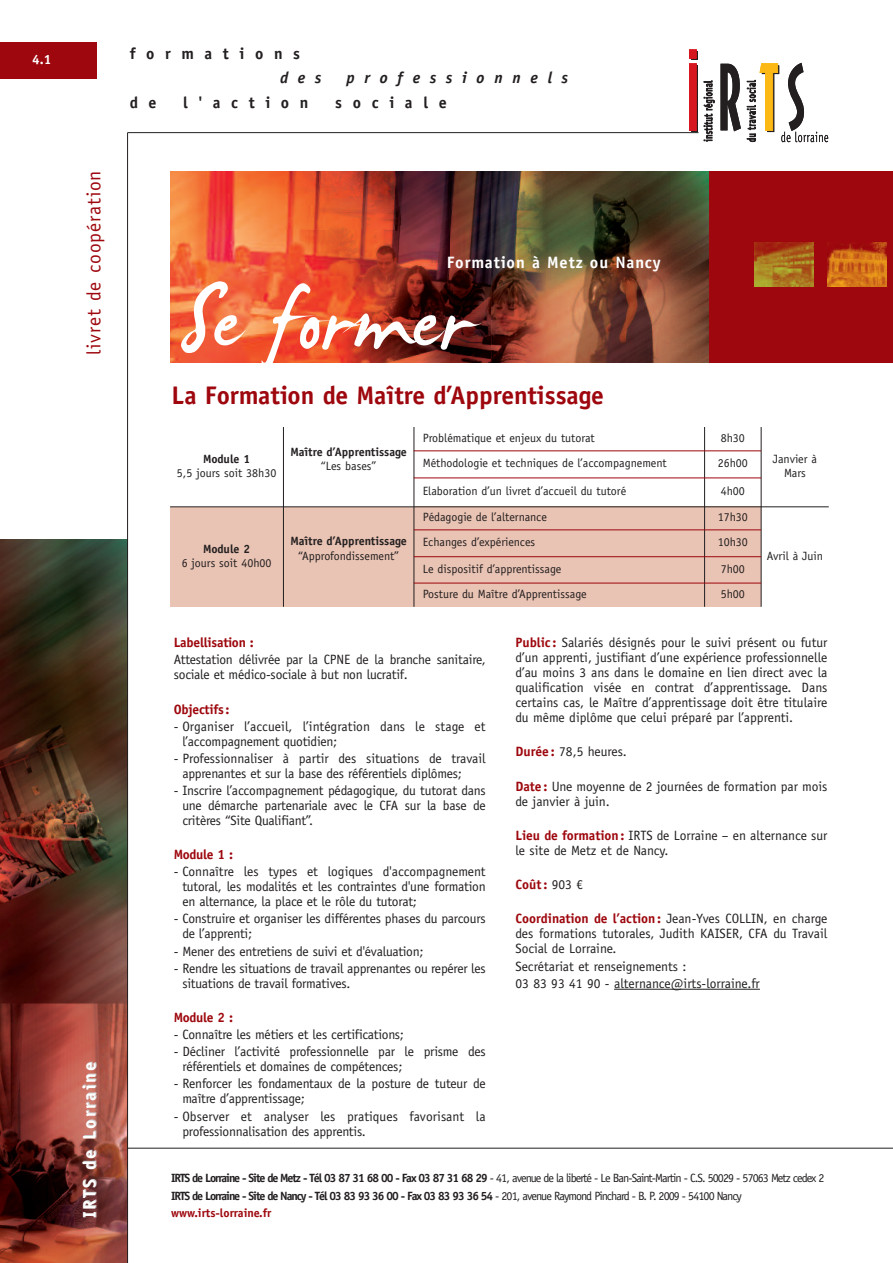
<style>
.page{position:relative;width:893px;height:1263px;background:#fff}
.page>*{position:absolute;margin:0;border:0;box-sizing:border-box;transform-origin:0 0}
.t1{font:138.15px "James Fajardo";color:#fff}
.t2{font:700 25.5px "Officina Sans LT";color:#9d070d}
.t3{font:19.5px "Officina Sans LT";letter-spacing:.05em;color:#9d070d}
.t4{font:700 18px "Officina Sans LT";letter-spacing:.11em;color:#fff}
.t5{font:700 16.5px "Officina Sans LT";letter-spacing:.055em;color:#fff}
.t6{font:700 16.05px "Officina Sans LT";letter-spacing:.665em;color:#231f20}
.t7{font:italic 700 16.05px "Officina Sans LT";letter-spacing:.61em;color:#231f20}
.t8{font:13.5px/15px "Officina Sans LT";letter-spacing:-.015em;color:#231f20}
.t9{font:700 13.5px "Officina Sans LT";letter-spacing:-.015em;color:#9d070d}
.t10{font:700 13.5px "Officina Sans LT";color:#fff}
.t11{font:12px/14.4px "Officina Sans LT";color:#231f20;text-align:center}
.t12{font:12px/17.2px "Officina Sans LT";letter-spacing:-.075em;color:#231f20}
.t13{font:700 12px "Officina Sans LT";color:#231f20}
.s1{font-weight:700;color:#9d070d}
.s2{font-weight:400;color:#231f20}
.s3{font-weight:700}
</style>
<div class="page">
<hr style="left:43px;top:1148px;width:850px;height:1px;background:#231f20">
<img style="left:170px;top:171px;width:539px;height:192px">
<img style="left:0;top:540px;width:127px;height:723px">
<hr style="left:128px;top:132px;width:570px;height:1px;background:#231f20">
<div style="left:691px;top:65px;width:7px;height:67px;background:#c1171f"></div>
<div style="left:689px;top:64px;width:7px;height:66px;background:#d7171f"></div>
<svg style="left:691px;top:51px;width:7px;height:9px"></svg>
<div style="left:689px;top:50px;width:7px;height:8px;background:#d7171f"></div>
<svg style="left:704px;top:64px;width:37px;height:77px"></svg>
<svg style="left:747px;top:63px;width:81px;height:79px"></svg>
<div style="left:0;top:43px;width:97px;height:36px;background:#9d070d"></div>
<div style="left:709px;top:171px;width:184px;height:192px;background:#9d070d"></div>
<img style="left:754px;top:242px;width:60px;height:44px">
<img style="left:827px;top:242px;width:60px;height:44px">
<hr style="left:127px;top:133px;width:1px;height:1130px;background:#231f20">
<hr style="left:614px;top:989px;width:146px;height:1px;background:#231f20">
<div style="left:170px;top:507px;width:113px;height:100px;background:#e9c3b3"></div>
<div style="left:283px;top:507px;width:131px;height:100px;background:#e9c3b3"></div>
<div style="left:414px;top:507px;width:291px;height:23px;background:#e9c3b3"></div>
<div style="left:705px;top:507px;width:56px;height:23px;background:#e9c3b3"></div>
<div style="left:414px;top:530px;width:291px;height:27px;background:#e9c3b3"></div>
<div style="left:705px;top:530px;width:56px;height:27px;background:#e9c3b3"></div>
<div style="left:414px;top:557px;width:291px;height:26px;background:#e9c3b3"></div>
<div style="left:705px;top:557px;width:56px;height:26px;background:#e9c3b3"></div>
<div style="left:414px;top:583px;width:291px;height:24px;background:#e9c3b3"></div>
<div style="left:705px;top:583px;width:56px;height:24px;background:#e9c3b3"></div>
<hr style="left:283px;top:427px;width:1px;height:180px;background:#231f20">
<hr style="left:414px;top:427px;width:1px;height:180px;background:#231f20">
<hr style="left:704px;top:427px;width:1px;height:180px;background:#231f20">
<hr style="left:761px;top:427px;width:1px;height:180px;background:#231f20">
<hr style="left:414px;top:451px;width:347px;height:1px;background:#9d070d">
<hr style="left:414px;top:478px;width:347px;height:1px;background:#9d070d">
<hr style="left:170px;top:507px;width:659px;height:1px;background:#231f20">
<hr style="left:414px;top:530px;width:347px;height:1px;background:#9d070d">
<hr style="left:414px;top:556px;width:347px;height:1px;background:#9d070d">
<hr style="left:414px;top:583px;width:347px;height:1px;background:#9d070d">
<p class="t10" style="left:32px;top:54px;width:21px">4.1</p>
<p class="t6" style="left:130px;top:48px;width:172px">formations</p>
<p class="t7" style="left:280px;top:71px;width:43px">des</p>
<p class="t7" style="left:346px;top:71px;width:223px">professionnels</p>
<p class="t6" style="left:130px;top:96px;width:28px">d e</p>
<p class="t6" style="left:183px;top:96px;width:127px">l'action</p>
<p class="t6" style="left:335px;top:96px;width:113px">sociale</p>
<h3 class="t3" style="left:87px;top:355px;width:186px;rotate:-90deg">livret de coopération</h3>
<h3 class="t4" style="left:83px;top:1218px;width:158px;rotate:-90deg">IRTS de Lorraine</h3>
<p class="t5" style="left:447px;top:256px;width:216px">Formation à Metz ou Nancy</p>
<h1 class="t1" style="left:181px;top:250px;width:293px">Se former</h1>
<h2 class="t2" style="left:172px;top:386px;width:434px">La Formation de Maître d’Apprentissage</h2>
<p class="t13" style="left:203px;top:454px;width:49px">Module 1</p>
<p class="t11" style="left:177px;top:467px;width:101px">5,5 jours soit 38h30</p>
<p class="t13" style="left:290px;top:447px;width:118px">Maître d’Apprentissage</p>
<p class="t11" style="left:321px;top:460px;width:57px">“Les bases”</p>
<p class="t13" style="left:203px;top:544px;width:49px">Module 2</p>
<p class="t11" style="left:182px;top:557px;width:91px">6 jours soit 40h00</p>
<p class="t13" style="left:290px;top:537px;width:118px">Maître d’Apprentissage</p>
<p class="t11" style="left:298px;top:550px;width:102px">“Approfondissement”</p>
<p class="t11" style="left:423px;top:432px;width:174px">Problématique et enjeux du tutorat</p>
<p class="t11" style="left:721px;top:432px;width:26px">8h30</p>
<p class="t11" style="left:423px;top:457px;width:245px">Méthodologie et techniques de l’accompagnement</p>
<p class="t11" style="left:718px;top:457px;width:32px">26h00</p>
<p class="t11" style="left:423px;top:485px;width:205px">Elaboration d’un livret d’accueil du tutoré</p>
<p class="t11" style="left:721px;top:485px;width:26px">4h00</p>
<p class="t11" style="left:423px;top:511px;width:126px">Pédagogie de l’alternance</p>
<p class="t11" style="left:718px;top:511px;width:32px">17h30</p>
<p class="t11" style="left:423px;top:536px;width:114px">Echanges d’expériences</p>
<p class="t11" style="left:718px;top:536px;width:32px">10h30</p>
<p class="t11" style="left:423px;top:563px;width:140px">Le dispositif d’apprentissage</p>
<p class="t11" style="left:721px;top:563px;width:26px">7h00</p>
<p class="t11" style="left:423px;top:588px;width:166px">Posture du Maître d’Apprentissage</p>
<p class="t11" style="left:721px;top:588px;width:26px">5h00</p>
<p class="t11" style="left:773px;top:452px;width:46px">Janvier à<br>Mars</p>
<p class="t11" style="left:767px;top:550px;width:58px">Avril à Juin</p>
<p class="t9" style="left:174px;top:637px;width:82px">Labellisation :</p>
<p class="t8" style="left:174px;top:653px;width:313px">Attestation délivrée par la CPNE de la branche sanitaire, sociale et médico-sociale à but non lucratif.</p>
<p class="t9" style="left:174px;top:704px;width:57px">Objectifs:</p>
<p class="t8" style="left:182px;top:720px;width:305px;text-indent:-9px">- Organiser l’accueil, l’intégration dans le stage et l’accompagnement quotidien;</p>
<p class="t8" style="left:182px;top:752px;width:305px;text-indent:-9px">- Professionnaliser à partir des situations de travail apprenantes et sur la base des référentiels diplômes;</p>
<p class="t8" style="left:182px;top:784px;width:305px;text-align:justify;text-indent:-9px">- Inscrire l’accompagnement pédagogique, du tutorat dans une démarche partenariale avec le CFA sur la base de critères “Site Qualifiant”.</p>
<p class="t9" style="left:174px;top:849px;width:61px">Module 1 :</p>
<p class="t8" style="left:182px;top:865px;width:305px;text-align:justify;text-indent:-9px">- Connaître les types et logiques d'accompagnement tutoral, les modalités et les contraintes d'une formation en alternance, la place et le rôle du tutorat;</p>
<p class="t8" style="left:182px;top:912px;width:305px;text-indent:-9px">- Construire et organiser les différentes phases du parcours de l’apprenti;</p>
<p class="t8" style="left:174px;top:944px;width:251px">- Mener des entretiens de suivi et d'évaluation;</p>
<p class="t8" style="left:182px;top:962px;width:305px;text-indent:-9px">- Rendre les situations de travail apprenantes ou repérer les situations de travail formatives.</p>
<p class="t9" style="left:174px;top:1012px;width:61px">Module 2 :</p>
<p class="t8" style="left:174px;top:1028px;width:232px">- Connaître les métiers et les certifications;</p>
<p class="t8" style="left:182px;top:1045px;width:305px;text-indent:-9px">- Décliner l’activité professionnelle par le prisme des référentiels et domaines de compétences;</p>
<p class="t8" style="left:182px;top:1077px;width:305px;text-indent:-9px">- Renforcer les fondamentaux de la posture de tuteur de maître d’apprentissage;</p>
<p class="t8" style="left:182px;top:1109px;width:305px;text-indent:-9px">- Observer et analyser les pratiques favorisant la professionnalisation des apprentis.</p>
<p class="t8" style="left:515px;top:636px;width:313px;text-align:justify"><span class="s1">Public :</span> Salariés désignés pour le suivi présent ou futur d’un apprenti, justifiant d’une expérience professionnelle d’au moins 3 ans dans le domaine en lien direct avec la qualification visée en contrat d’apprentissage. Dans certains cas, le Maître d’apprentissage doit être titulaire du même diplôme que celui préparé par l’apprenti.</p>
<p class="t8" style="left:515px;top:745px;width:113px"><span class="s1">Durée :</span> 78,5 heures.</p>
<p class="t8" style="left:515px;top:780px;width:313px"><span class="s1">Date :</span> Une moyenne de 2 journées de formation par mois de janvier à juin.</p>
<p class="t8" style="left:515px;top:829px;width:313px"><span class="s1">Lieu de formation :</span> IRTS de Lorraine – en alternance sur le site de Metz et de Nancy.</p>
<p class="t9" style="left:515px;top:879px;width:69px">Coût: <span class="s2">903 €</span></p>
<p class="t8" style="left:515px;top:912px;width:313px;text-align:justify"><span class="s1">Coordination de l’action :</span> Jean-Yves COLLIN, en charge des formations tutorales, Judith KAISER, CFA du Travail Social de Lorraine.</p>
<p class="t8" style="left:515px;top:958px;width:246px;line-height:17.1px">Secrétariat et renseignements :<br>03 83 93 41 90 - alternance@irts-lorraine.fr</p>
<p class="t12" style="left:171px;top:1170px;width:655px"><span class="s3">IRTS de Lorraine - Site de Metz - Tél 03 87 31 68 00 - Fax 03 87 31 68 29</span> - 41, avenue de la liberté - Le Ban-Saint-Martin - C.S. 50029 - 57063 Metz cedex 2<br><span class="s3">IRTS de Lorraine - Site de Nancy - Tél 03 83 93 36 00 - Fax 03 83 93 36 54</span> - 201, avenue Raymond Pinchard - B. P. 2009 - 54100 Nancy <span class="s1">www.irts-lorraine.fr</span></p>
</div>
